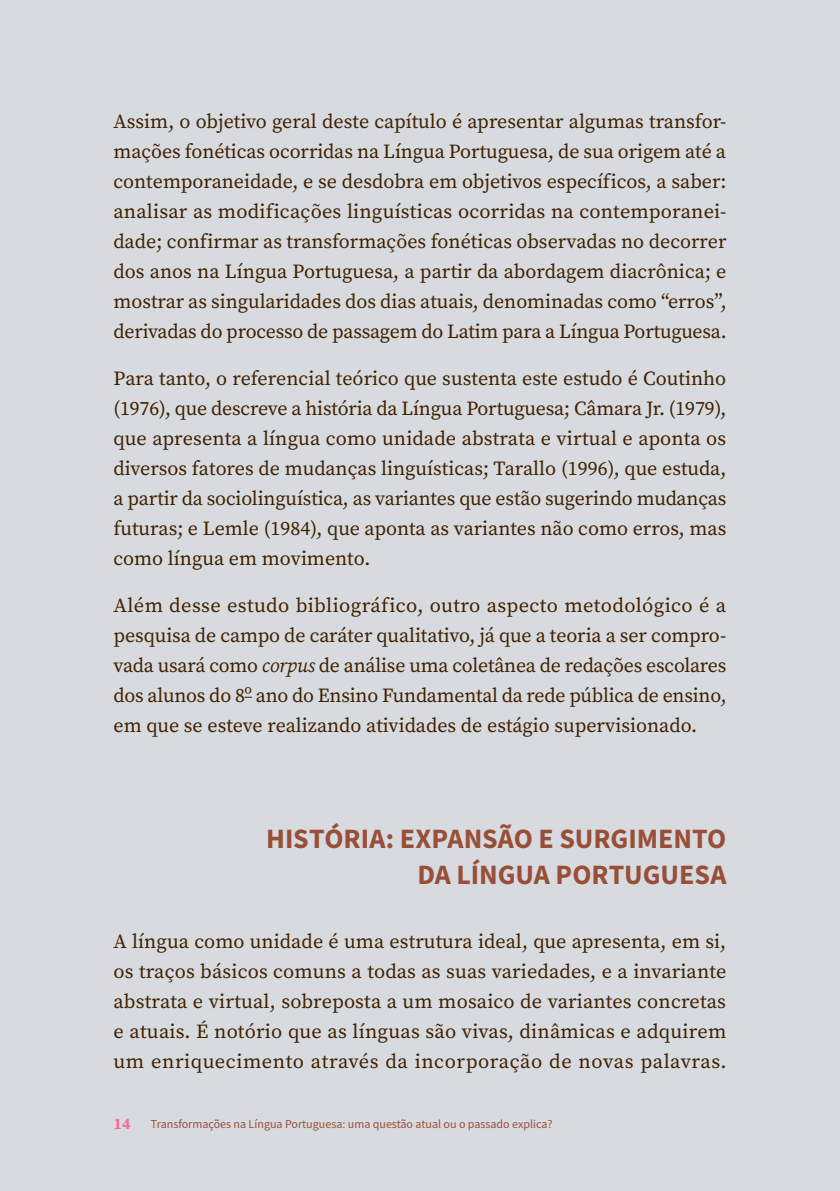
<style>
.page{position:relative;width:840px;height:1191px;background:#fff}
.page>*{position:absolute;margin:0;border:0;box-sizing:border-box;transform-origin:0 0}
.h2_titulo_caps{font:700 28px/36px "Source Sans Pro";color:#994e38;text-align:right}
.corpo_texto_UEMG{font:20px/30px "Source Serif Pro";color:#402200;text-align:justify}
.t1{font:700 16px "Source Serif Pro";color:#ef6d9a}
.t2{font:12px "Source Sans Pro";color:#994f38}
.s1{font-style:italic}
</style>
<div class="page">
<div style="left:0;top:0;width:839px;height:1191px;background:#d7dadf"></div>
<p class="corpo_texto_UEMG" style="left:113px;top:106px;width:614px">Assim, o objetivo geral deste capítulo é apresentar algumas transfor&shy;mações fonéticas ocorridas na Língua Portuguesa, de sua origem até a contemporaneidade, e se desdobra em objetivos específicos, a saber: analisar as modificações linguísticas ocorridas na contemporanei&shy;dade; confirmar as transformações fonéticas observadas no decorrer dos anos na Língua Portuguesa, a partir da abordagem diacrônica; e mostrar as singularidades dos dias atuais, denominadas como “erros”, derivadas do processo de passagem do Latim para a Língua Portuguesa.</p>
<p class="corpo_texto_UEMG" style="left:113px;top:363px;width:614px">Para tanto, o referencial teórico que sustenta este estudo é Coutinho (1976), que descreve a história da Língua Portuguesa; Câmara Jr. (1979), que apresenta a língua como unidade abstrata e virtual e aponta os diversos fatores de mudanças linguísticas; Tarallo (1996), que estuda, a partir da sociolinguística, as variantes que estão sugerindo mudanças futuras; e Lemle (1984), que aponta as variantes não como erros, mas como língua em movimento.</p>
<p class="corpo_texto_UEMG" style="left:113px;top:590px;width:614px">Além desse estudo bibliográfico, outro aspecto metodológico é a pesquisa de campo de caráter qualitativo, já que a teoria a ser compro&shy;vada usará como <span class="s1">corpus</span> de análise uma coletânea de redações escolares dos alunos do 8º ano do Ensino Fundamental da rede pública de ensino, em que se esteve realizando atividades de estágio supervisionado.</p>
<p class="h2_titulo_caps" style="left:266px;top:820px;width:461px">HISTÓRIA: EXPANSÃO E SURGIMENTO<br>DA LÍNGUA PORTUGUESA</p>
<p class="corpo_texto_UEMG" style="left:113px;top:926px;width:614px">A língua como unidade é uma estrutura ideal, que apresenta, em si, os traços básicos comuns a todas as suas variedades, e a invariante abstrata e virtual, sobreposta a um mosaico de variantes concretas e atuais. É notório que as línguas são vivas, dinâmicas e adquirem um enriquecimento através da incorporação de novas palavras.</p>
<p class="t1" style="left:113px;top:1112px;width:19px">14</p>
<p class="t2" style="left:151px;top:1116px;width:403px">Transformações na Língua Portuguesa: uma questão atual ou o passado explica?</p>
</div>
